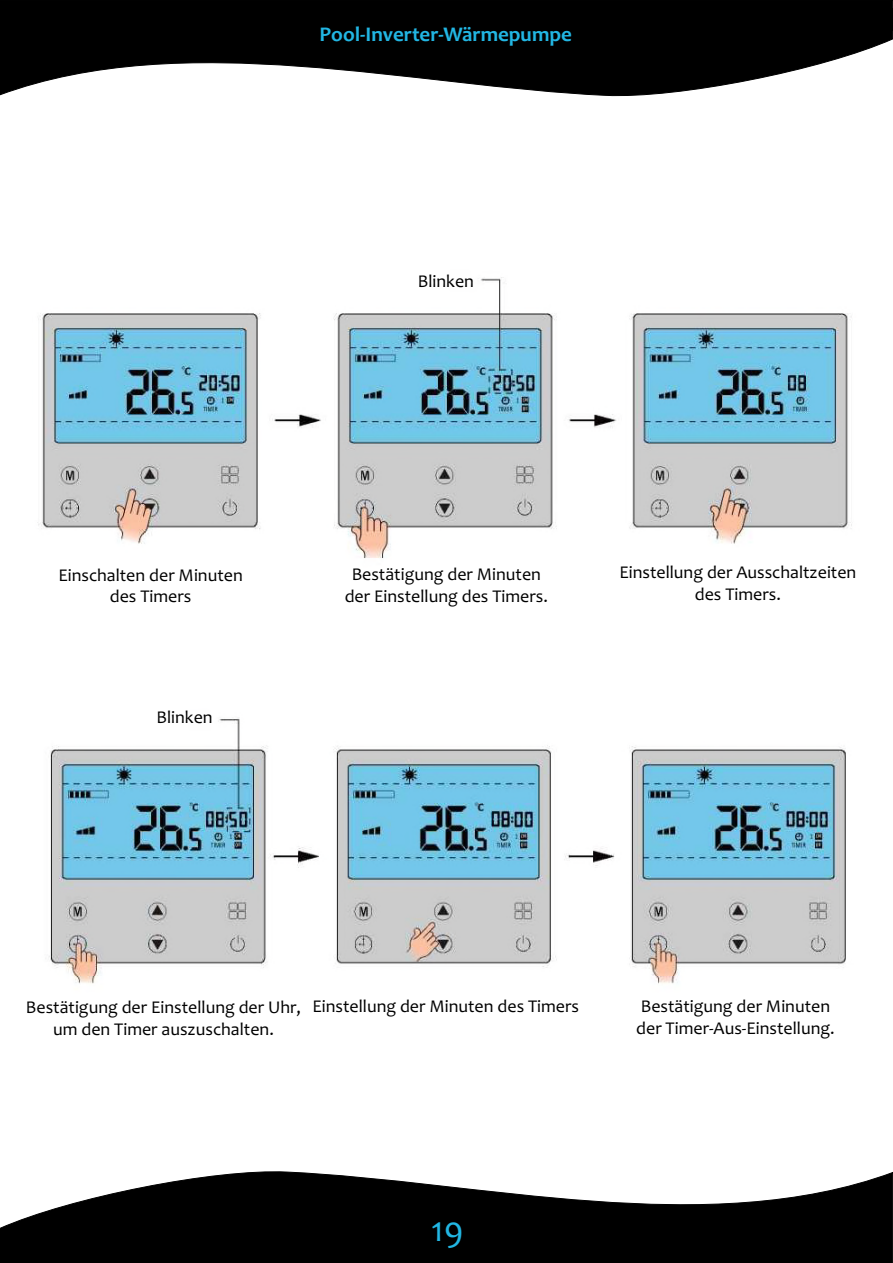
<style>
.page{position:relative;width:893px;height:1263px;background:#fff}
.page>*{position:absolute;margin:0;border:0;box-sizing:border-box;transform-origin:0 0}
.t1{font:36px "Candara";color:#22b6e3}
.t2{font:700 21px "Candara";color:#22b6e3}
.t3{font:18px/21.9px "Candara";color:#000;text-align:center}
</style>
<div class="page">
<img style="left:37px;top:277px;width:815px;height:707px">
<svg style="left:0;top:1171px;width:893px;height:92px;fill:#000"></svg>
<svg style="left:0;top:0;width:893px;height:97px;fill:#000"></svg>
<p class="t2" style="left:320px;top:26px;width:254px">Pool-Inverter-Wärmepumpe</p>
<p class="t3" style="left:418px;top:272px;width:58px">Blinken</p>
<p class="t3" style="left:58px;top:565px;width:186px">Einschalten der Minuten des Timers</p>
<p class="t3" style="left:157px;top:707px;width:58px">Blinken</p>
<p class="t3" style="left:345px;top:565px;width:205px">Bestätigung der Minuten der Einstellung des Timers.</p>
<p class="t3" style="left:619px;top:563px;width:238px">Einstellung der Ausschaltzeiten des Timers.</p>
<p class="t3" style="left:312px;top:997px;width:268px">Einstellung der Minuten des Timers</p>
<p class="t3" style="left:26px;top:997px;width:277px">Bestätigung der Einstellung der Uhr, um den Timer auszuschalten.</p>
<p class="t3" style="left:636px;top:997px;width:200px;text-align:left">Bestätigung der Minuten der Timer-Aus-Einstellung.</p>
<h1 class="t1" style="left:431px;top:1214px;width:34px">19</h1>
</div>
